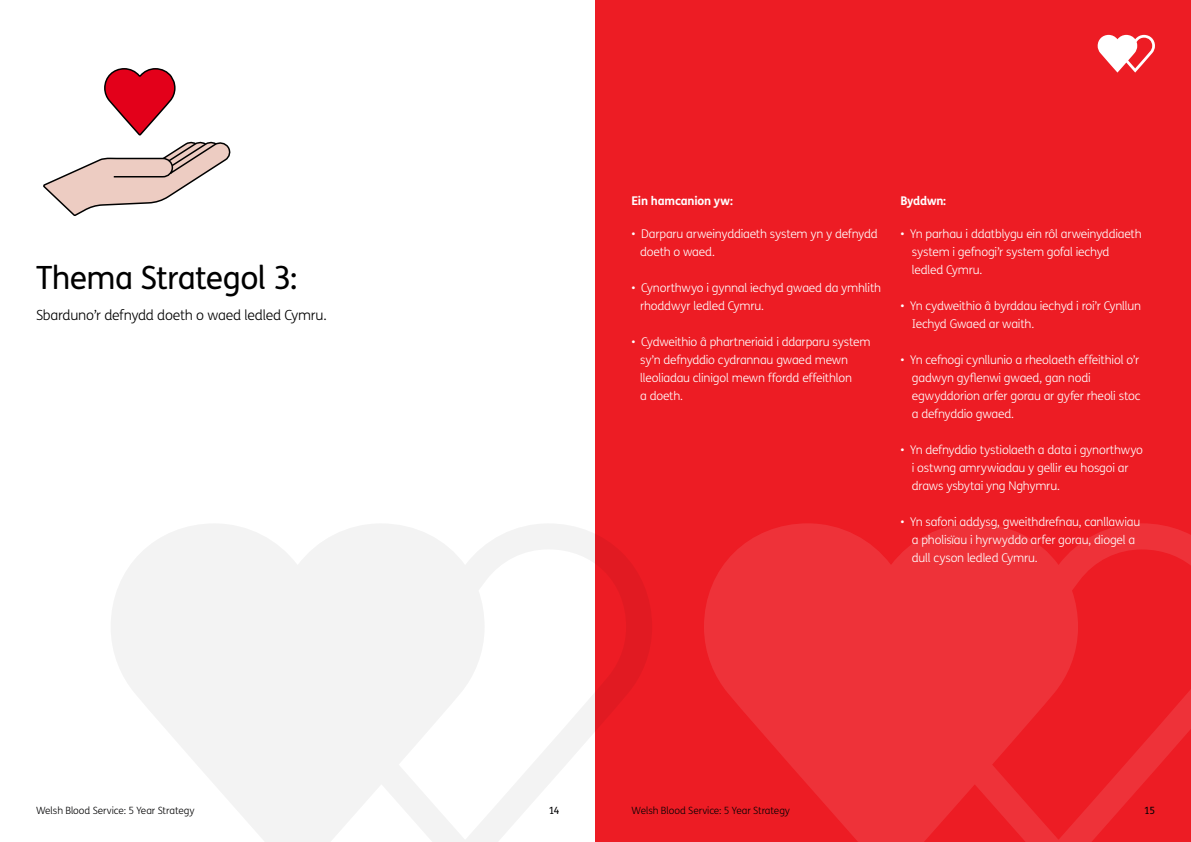
<style>
.page{position:relative;width:1191px;height:842px;background:#fff}
.page>*{position:absolute;margin:0;border:0;box-sizing:border-box;transform-origin:0 0}
.t1{font:32px "FS Me";letter-spacing:-.02em;color:#000}
.t2{font:300 14px "FS Me";letter-spacing:-.02em;color:#000}
.t3{font:300 12px/18px "FS Me";letter-spacing:-.02em;color:#fff}
.t4{font:700 12px "FS Me";letter-spacing:-.02em;color:#fff}
.t5{font:300 10px "FS Me";letter-spacing:-.005em;color:#020203}
.t6{font:10px "FS Me";color:#020203}
</style>
<div class="page">
<div style="left:595px;top:0;width:596px;height:842px;background:#ed1c24"></div>
<svg style="left:1097px;top:35px;width:58px;height:38px"></svg>
<svg style="left:111px;top:524px;width:541px;height:318px;fill:#f3f3f3"></svg>
<svg style="left:704px;top:523px;width:487px;height:319px;fill:#ee3239"></svg>
<svg style="left:43px;top:68px;width:188px;height:147px"></svg>
<h1 class="t1" style="left:36px;top:256px;width:263px">Thema Strategol 3:</h1>
<p class="t2" style="left:36px;top:305px;width:292px">Sbarduno’r defnydd doeth o waed ledled Cymru.</p>
<p class="t4" style="left:631px;top:191px;width:103px">Ein hamcanion yw:</p>
<p class="t4" style="left:900px;top:191px;width:47px">Byddwn:</p>
<p class="t3" style="left:640px;top:224px;width:239px;text-indent:-9px">• Darparu arweinyddiaeth system yn y defnydd doeth o waed.</p>
<p class="t3" style="left:640px;top:278px;width:242px;text-indent:-9px">• Cynorthwyo i gynnal iechyd gwaed da ymhlith rhoddwyr ledled Cymru.</p>
<p class="t3" style="left:640px;top:332px;width:232px;text-indent:-9px">• Cydweithio â phartneriaid i ddarparu system sy’n defnyddio cydrannau gwaed mewn lleoliadau clinigol mewn ffordd effeithlon<br>a doeth.</p>
<p class="t3" style="left:912px;top:224px;width:231px;text-indent:-12px">• Yn parhau i ddatblygu ein rôl arweinyddiaeth system i gefnogi’r system gofal iechyd ledled Cymru.</p>
<p class="t3" style="left:912px;top:296px;width:231px;text-indent:-12px">• Yn cydweithio â byrddau iechyd i roi’r Cynllun<br>Iechyd Gwaed ar waith.</p>
<p class="t3" style="left:912px;top:350px;width:230px;text-indent:-12px">• Yn cefnogi cynllunio a rheolaeth effeithiol o’r gadwyn gyflenwi gwaed, gan nodi egwyddorion arfer gorau ar gyfer rheoli stoc a defnyddio gwaed.</p>
<p class="t3" style="left:912px;top:440px;width:232px;text-indent:-12px">• Yn defnyddio tystiolaeth a data i gynorthwyo i ostwng amrywiadau y gellir eu hosgoi ar draws ysbytai yng Nghymru.</p>
<p class="t3" style="left:912px;top:512px;width:230px;text-indent:-12px">• Yn safoni addysg, gweithdrefnau, canllawiau a pholisïau i hyrwyddo arfer gorau, diogel a dull cyson ledled Cymru.</p>
<p class="t5" style="left:36px;top:803px;width:160px">Welsh Blood Service: 5 Year Strategy</p>
<p class="t6" style="left:549px;top:803px;width:12px">14</p>
<p class="t5" style="left:631px;top:803px;width:160px">Welsh Blood Service: 5 Year Strategy</p>
<p class="t6" style="left:1144px;top:803px;width:12px">15</p>
</div>
